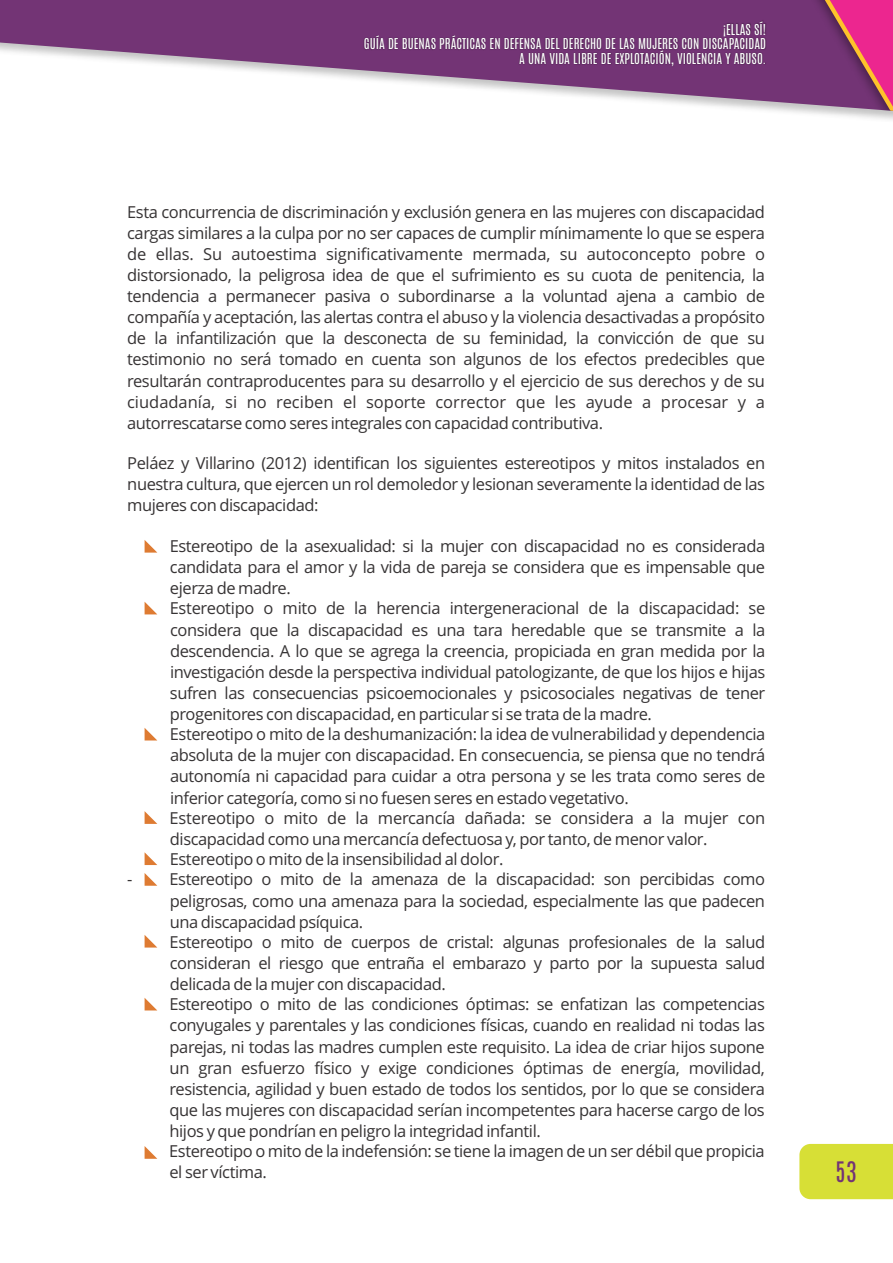
<style>
.page{position:relative;width:893px;height:1263px;background:#fff}
.page>*{position:absolute;margin:0;border:0;box-sizing:border-box;transform-origin:0 0}
.t1{font:24px "Antonio";color:#733475}
.t2{font:16.5px/21.1px "Open Sans";letter-spacing:-.025em;color:#373435;text-align:justify}
.t3{font:12.75px/14.7px "Antonio";color:#fefefe;text-align:right}
</style>
<div class="page">
<svg style="left:0;top:0;width:741px;height:108px;fill:#733475"></svg>
<img style="left:741px;top:0;width:15px;height:109px">
<svg style="left:756px;top:0;width:137px;height:115px"></svg>
<img style="left:363px;top:19px;width:406px;height:50px">
<div style="left:799px;top:1144px;width:94px;height:55px;background:#d7df36"></div>
<svg style="left:145px;top:540px;width:12px;height:13px"></svg>
<svg style="left:145px;top:602px;width:12px;height:12px"></svg>
<svg style="left:145px;top:728px;width:12px;height:12px"></svg>
<svg style="left:145px;top:811px;width:12px;height:13px"></svg>
<svg style="left:145px;top:853px;width:12px;height:12px"></svg>
<svg style="left:145px;top:873px;width:12px;height:13px"></svg>
<svg style="left:145px;top:935px;width:12px;height:12px"></svg>
<svg style="left:145px;top:998px;width:12px;height:12px"></svg>
<svg style="left:145px;top:1146px;width:12px;height:13px"></svg>
<p class="t3" style="left:364px;top:22px;width:404px">¡ELLAS SÍ!<br>GUÍA DE BUENAS PRÁCTICAS EN DEFENSA DEL DERECHO DE LAS MUJERES CON DISCAPACIDAD<br>A UNA VIDA LIBRE DE EXPLOTACIÓN, VIOLENCIA Y ABUSO.</p>
<p class="t2" style="left:127px;top:203px;width:639px">Esta concurrencia de discriminación y exclusión genera en las mujeres con discapacidad cargas similares a la culpa por no ser capaces de cumplir mínimamente lo que se espera de ellas. Su autoestima significativamente mermada, su autoconcepto pobre o distorsionado, la peligrosa idea de que el sufrimiento es su cuota de penitencia, la tendencia a permanecer pasiva o subordinarse a la voluntad ajena a cambio de compañía y aceptación, las alertas contra el abuso y la violencia desactivadas a propósito de la infantilización que la desconecta de su feminidad, la convicción de que su testimonio no será tomado en cuenta son algunos de los efectos predecibles que resultarán contraproducentes para su desarrollo y el ejercicio de sus derechos y de su ciudadanía, si no reciben el soporte corrector que les ayude a procesar y a autorrescatarse como seres integrales con capacidad contributiva.</p>
<p class="t2" style="left:127px;top:454px;width:639px">Peláez y Villarino (2012) identifican los siguientes estereotipos y mitos instalados en nuestra cultura, que ejercen un rol demoledor y lesionan severamente la identidad de las mujeres con discapacidad:</p>
<p class="t2" style="left:170px;top:537px;width:597px">Estereotipo de la asexualidad: si la mujer con discapacidad no es considerada candidata para el amor y la vida de pareja se considera que es impensable que ejerza de madre.</p>
<p class="t2" style="left:170px;top:599px;width:597px">Estereotipo o mito de la herencia intergeneracional de la discapacidad: se considera que la discapacidad es una tara heredable que se transmite a la descendencia. A lo que se agrega la creencia, propiciada en gran medida por la investigación desde la perspectiva individual patologizante, de que los hijos e hijas sufren las consecuencias psicoemocionales y psicosociales negativas de tener progenitores con discapacidad, en particular si se trata de la madre.</p>
<p class="t2" style="left:170px;top:725px;width:597px">Estereotipo o mito de la deshumanización: la idea de vulnerabilidad y dependencia absoluta de la mujer con discapacidad. En consecuencia, se piensa que no tendrá autonomía ni capacidad para cuidar a otra persona y se les trata como seres de inferior categoría, como si no fuesen seres en estado vegetativo.</p>
<p class="t2" style="left:170px;top:809px;width:597px">Estereotipo o mito de la mercancía dañada: se considera a la mujer con discapacidad como una mercancía defectuosa y, por tanto, de menor valor.</p>
<p class="t2" style="left:170px;top:850px;width:335px">Estereotipo o mito de la insensibilidad al dolor.</p>
<p class="t2" style="left:170px;top:870px;width:597px;text-indent:-43px">- Estereotipo o mito de la amenaza de la discapacidad: son percibidas como peligrosas, como una amenaza para la sociedad, especialmente las que padecen una discapacidad psíquica.</p>
<p class="t2" style="left:170px;top:933px;width:597px">Estereotipo o mito de cuerpos de cristal: algunas profesionales de la salud consideran el riesgo que entraña el embarazo y parto por la supuesta salud delicada de la mujer con discapacidad.</p>
<p class="t2" style="left:169px;top:995px;width:597px;text-align:left">Estereotipo o mito de las condiciones óptimas: se enfatizan las competencias conyugales y parentales y las condiciones físicas, cuando en realidad ni todas las parejas, ni todas las madres cumplen este requisito. La idea de criar hijos supone un gran esfuerzo físico y exige condiciones óptimas de energía, movilidad, resistencia, agilidad y buen estado de todos los sentidos, por lo que se considera que las mujeres con discapacidad serían incompetentes para hacerse cargo de los hijos y que pondrían en peligro la integridad infantil.<br>Estereotipo o mito de la indefensión: se tiene la imagen de un ser débil que propicia el ser víctima.</p>
<h1 class="t1" style="left:836px;top:1154px;width:23px">53</h1>
</div>
